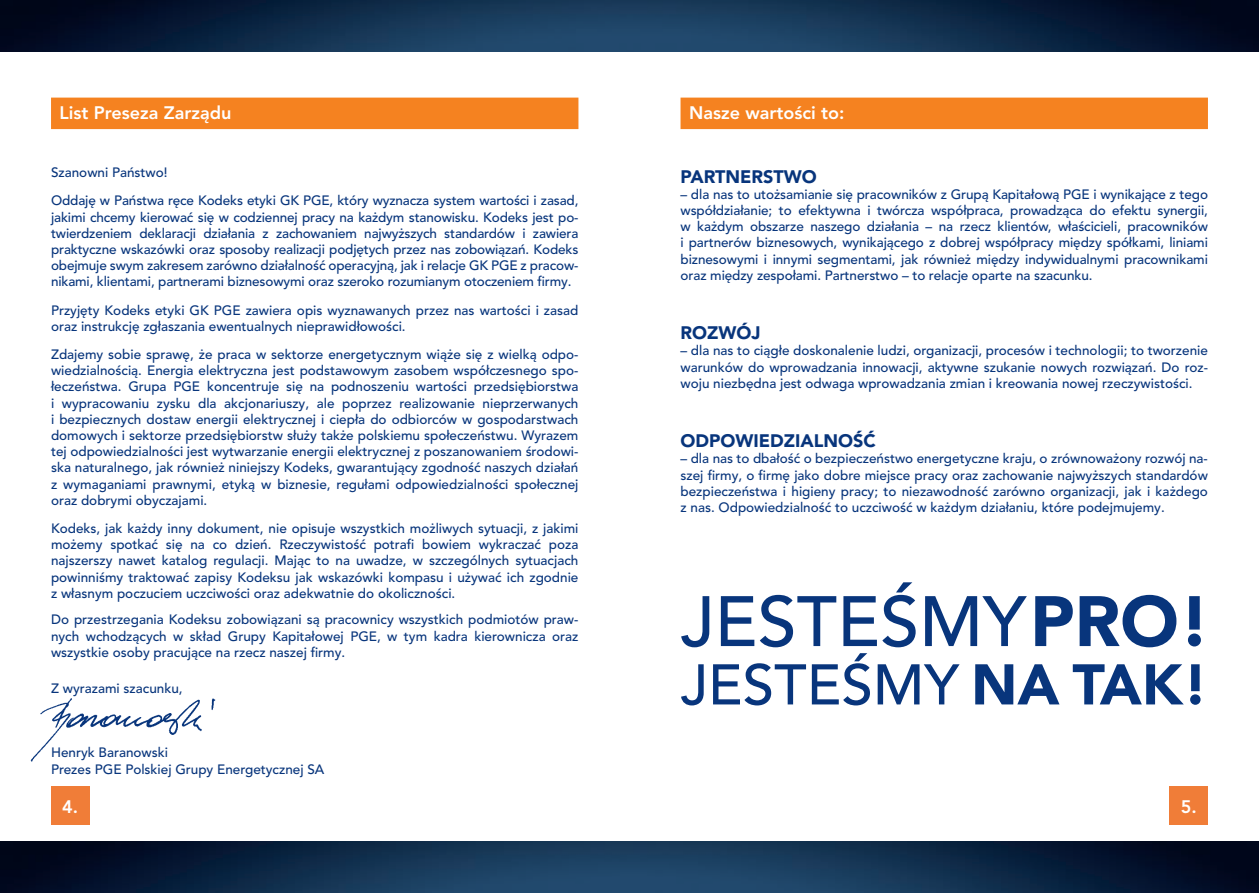
<style>
.page{position:relative;width:1259px;height:893px;background:#fff}
.page>*{position:absolute;margin:0;border:0;box-sizing:border-box;transform-origin:0 0}
.t1{font:500 70.5px "Avenir LT Pro";color:#08357c}
.t2{font:500 56.7px "Avenir LT Pro";color:#08357c}
.t3{font:800 18px "Avenir LT Pro";color:#fff}
.t4{font:900 18px "Avenir LT Pro";color:#08357c}
.t5{font:500 13.5px/16.2px "Avenir LT Pro";color:#08357c;text-align:justify}
.s1{font-weight:900}
</style>
<div class="page">
<div style="left:680px;top:98px;width:528px;height:31px;background:#f58220"></div>
<div style="left:51px;top:98px;width:527px;height:31px;background:#f58220"></div>
<img style="left:30px;top:698px;width:186px;height:64px">
<div style="left:51px;top:787px;width:38px;height:38px;background:#f07d38"></div>
<div style="left:1169px;top:787px;width:39px;height:38px;background:#f07d38"></div>
<img style="left:0;top:842px;width:1259px;height:51px">
<img style="left:0;top:0;width:1259px;height:51px">
<h3 class="t3" style="left:60px;top:102px;width:174px">List Preseza Zarządu</h3>
<p class="t5" style="left:51px;top:159px;width:529px;line-height:28.2px">Szanowni Państwo!<br>Oddaję w Państwa ręce Kodeks etyki GK PGE, który wyznacza system wartości i zasad,</p>
<p class="t5" style="left:51px;top:209px;width:529px">jakimi chcemy kierować się w codziennej pracy na każdym stanowisku. Kodeks jest po&shy;twierdzeniem deklaracji działania z zachowaniem najwyższych standardów i zawiera praktyczne wskazówki oraz sposoby realizacji podjętych przez nas zobowiązań. Kodeks obejmuje swym zakresem zarówno działalność operacyjną, jak i relacje GK PGE z pracow&shy;nikami, klientami, partnerami biznesowymi oraz szeroko rozumianym otoczeniem firmy.</p>
<p class="t5" style="left:51px;top:302px;width:529px">Przyjęty Kodeks etyki GK PGE zawiera opis wyznawanych przez nas wartości i zasad oraz instrukcję zgłaszania ewentualnych nieprawidłowości.</p>
<p class="t5" style="left:51px;top:346px;width:529px">Zdajemy sobie sprawę, że praca w sektorze energetycznym wiąże się z wielką odpo&shy;wiedzialnością. Energia elektryczna jest podstawowym zasobem współczesnego spo&shy;łeczeństwa. Grupa PGE koncentruje się na podnoszeniu wartości przedsiębiorstwa i wypracowaniu zysku dla akcjonariuszy, ale poprzez realizowanie nieprzerwanych i bezpiecznych dostaw energii elektrycznej i ciepła do odbiorców w gospodarstwach domowych i sektorze przedsiębiorstw służy także polskiemu społeczeństwu. Wyrazem tej odpowiedzialności jest wytwarzanie energii elektrycznej z poszanowaniem środowi&shy;ska naturalnego, jak również niniejszy Kodeks, gwarantujący zgodność naszych działań z wymaganiami prawnymi, etyką w biznesie, regułami odpowiedzialności społecznej oraz dobrymi obyczajami.</p>
<p class="t5" style="left:51px;top:520px;width:529px">Kodeks, jak każdy inny dokument, nie opisuje wszystkich możliwych sytuacji, z jakimi możemy spotkać się na co dzień. Rzeczywistość potrafi bowiem wykraczać poza najszerszy nawet katalog regulacji. Mając to na uwadze, w szczególnych sytuacjach powinniśmy traktować zapisy Kodeksu jak wskazówki kompasu i używać ich zgodnie z własnym poczuciem uczciwości oraz adekwatnie do okoliczności.</p>
<p class="t5" style="left:51px;top:612px;width:529px">Do przestrzegania Kodeksu zobowiązani są pracownicy wszystkich podmiotów praw&shy;nych wchodzących w skład Grupy Kapitałowej PGE, w tym kadra kierownicza oraz wszystkie osoby pracujące na rzecz naszej firmy.</p>
<p class="t5" style="left:51px;top:680px;width:133px">Z wyrazami szacunku,</p>
<h3 class="t3" style="left:689px;top:102px;width:157px">Nasze wartości to:</h3>
<h3 class="t4" style="left:680px;top:165px;width:138px">PARTNERSTWO</h3>
<p class="t5" style="left:680px;top:186px;width:529px">– dla nas to utożsamianie się pracowników z Grupą Kapitałową PGE i wynikające z tego współdziałanie; to efektywna i twórcza współpraca, prowadząca do efektu synergii, w każdym obszarze naszego działania – na rzecz klientów, właścicieli, pracowników i partnerów biznesowych, wynikającego z dobrej współpracy między spółkami, liniami biznesowymi i innymi segmentami, jak również między indywidualnymi pracownikami oraz między zespołami. Partnerstwo – to relacje oparte na szacunku.</p>
<h3 class="t4" style="left:680px;top:322px;width:81px">ROZWÓJ</h3>
<p class="t5" style="left:680px;top:343px;width:529px">– dla nas to ciągłe doskonalenie ludzi, organizacji, procesów i technologii; to tworzenie warunków do wprowadzania innowacji, aktywne szukanie nowych rozwiązań. Do roz&shy;woju niezbędna jest odwaga wprowadzania zmian i kreowania nowej rzeczywistości.</p>
<h3 class="t4" style="left:680px;top:430px;width:197px">ODPOWIEDZIALNOŚĆ</h3>
<p class="t5" style="left:680px;top:451px;width:529px">– dla nas to dbałość o bezpieczeństwo energetyczne kraju, o zrównoważony rozwój na&shy;szej firmy, o firmę jako dobre miejsce pracy oraz zachowanie najwyższych standardów bezpieczeństwa i higieny pracy; to niezawodność zarówno organizacji, jak i każdego z nas. Odpowiedzialność to uczciwość w każdym działaniu, które podejmujemy.</p>
<h1 class="t1" style="left:680px;top:580px;width:531px">JESTEŚMY<span class="s1">PRO!</span></h1>
<h2 class="t2" style="left:680px;top:651px;width:529px">JESTEŚMY <span class="s1">NA TAK!</span></h2>
<p class="t5" style="left:51px;top:745px;width:275px">Henryk Baranowski<br>Prezes PGE Polskiej Grupy Energetycznej SA</p>
<h3 class="t3" style="left:62px;top:796px;width:17px">4.</h3>
<h3 class="t3" style="left:1180px;top:796px;width:17px">5.</h3>
</div>
